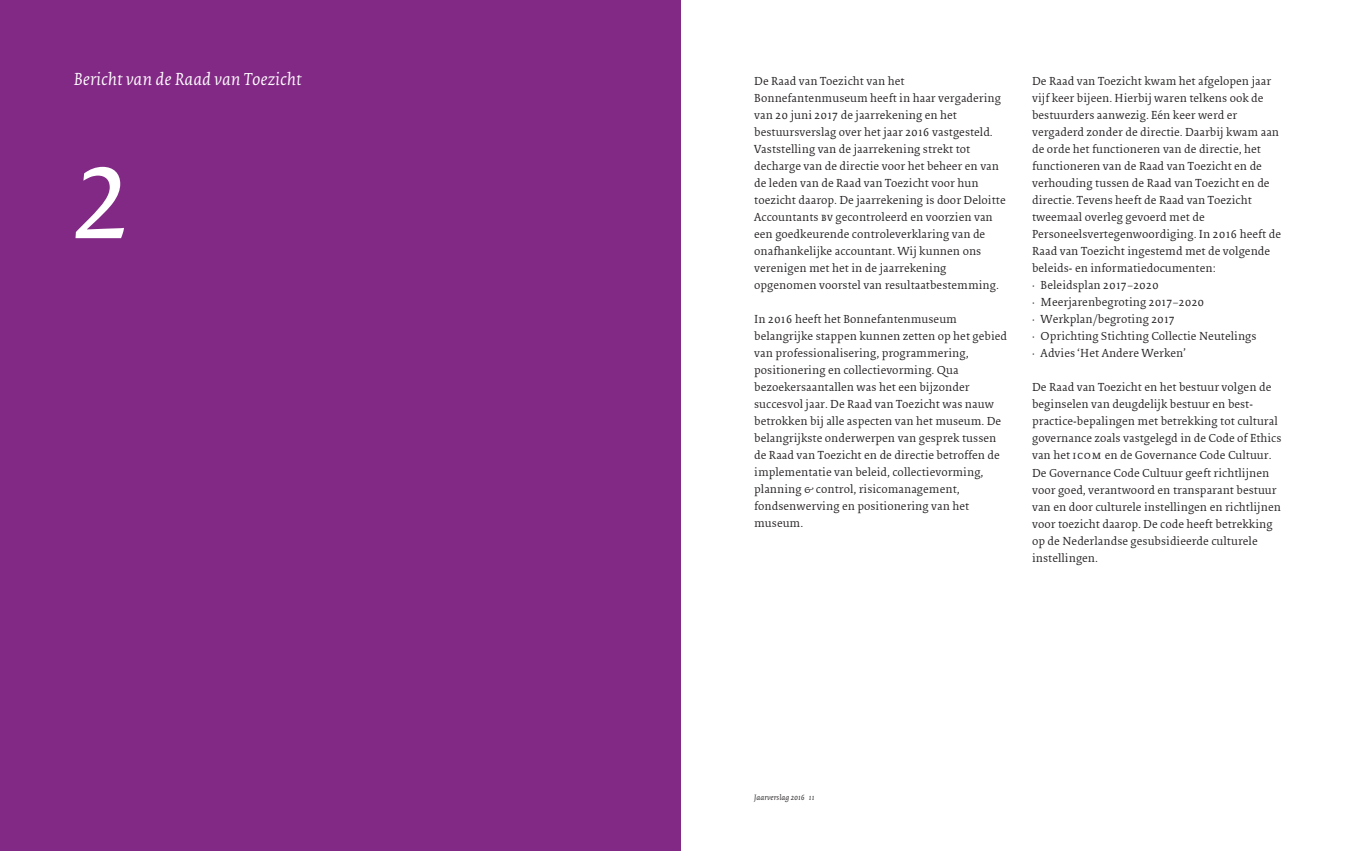
<style>
.page{position:relative;width:1361px;height:851px;background:#fff}
.page>*{position:absolute;margin:0;border:0;box-sizing:border-box;transform-origin:0 0}
.t1{font:136.8px "Collis Italic Txt";color:#fff}
.t2{font:18px "Collis Italic Txt";color:#fff}
.t3{font:12px/17px "Collis Roman Txt";letter-spacing:.005em;color:#231f20}
.t4{font:8px "Collis Italic Txt";letter-spacing:.005em;color:#231f20}
.s1{font-family:"Collis Roman Exp"}
</style>
<div class="page">
<div style="left:0;top:0;width:680px;height:850px;background:#822985"></div>
<h2 class="t2" style="left:74px;top:70px;width:229px">Bericht van de Raad van Toezicht</h2>
<h1 class="t1" style="left:73px;top:125px;width:61px">2</h1>
<p class="t3" style="left:754px;top:73px;width:253px">De Raad van Toezicht van het Bonnefantenmuseum heeft in haar vergadering van 20 juni 2017 de jaarrekening en het bestuursverslag over het jaar 2016 vastgesteld.<br>Vaststelling van de jaarrekening strekt tot decharge van de directie voor het beheer en van de leden van de Raad van Toezicht voor hun toezicht daarop. De jaarrekening is door Deloitte Accountants <span class="s1">bv</span> gecontroleerd en voorzien van een goedkeurende controleverklaring van de onafhankelijke accountant. Wij kunnen ons verenigen met het in de jaarrekening opgenomen voorstel van resultaatbestemming.</p>
<p class="t3" style="left:754px;top:311px;width:254px">In 2016 heeft het Bonnefantenmuseum belangrijke stappen kunnen zetten op het gebied van professionalisering, programmering, positionering en collectievorming. Qua bezoekersaantallen was het een bijzonder succesvol jaar. De Raad van Toezicht was nauw betrokken bij alle aspecten van het museum. De belangrijkste onderwerpen van gesprek tussen de Raad van Toezicht en de directie betroffen de implementatie van beleid, collectievorming, planning &amp; control, risicomanagement, fondsenwerving en positionering van het museum.</p>
<p class="t3" style="left:1032px;top:73px;width:250px">De Raad van Toezicht kwam het afgelopen jaar vijf keer bijeen. Hierbij waren telkens ook de bestuurders aanwezig. Eén keer werd er vergaderd zonder de directie. Daarbij kwam aan de orde het functioneren van de directie, het functioneren van de Raad van Toezicht en de verhouding tussen de Raad van Toezicht en de directie. Tevens heeft de Raad van Toezicht tweemaal overleg gevoerd met de Personeelsvertegenwoordiging. In 2016 heeft de Raad van Toezicht ingestemd met de volgende beleids- en informatiedocumenten:</p>
<p class="t3" style="left:1032px;top:277px;width:128px">• Beleidsplan 2017–2020</p>
<p class="t3" style="left:1032px;top:294px;width:174px">• Meerjarenbegroting 2017–2020</p>
<p class="t3" style="left:1032px;top:311px;width:144px">• Werkplan/begroting 2017</p>
<p class="t3" style="left:1032px;top:328px;width:226px">• Oprichting Stichting Collectie Neutelings</p>
<p class="t3" style="left:1032px;top:345px;width:155px">• Advies ‘Het Andere Werken’</p>
<p class="t3" style="left:1032px;top:379px;width:251px">De Raad van Toezicht en het bestuur volgen de beginselen van deugdelijk bestuur en best&shy;practice-bepalingen met betrekking tot cultural governance zoals vastgelegd in de Code of Ethics van het <span class="s1">icom</span> en de Governance Code Cultuur.<br>De Governance Code Cultuur geeft richtlijnen voor goed, verantwoord en transparant bestuur van en door culturele instellingen en richtlijnen voor toezicht daarop. De code heeft betrekking op de Nederlandse gesubsidieerde culturele instellingen.</p>
<p class="t4" style="left:754px;top:792px;width:62px">Jaarverslag 2016 11</p>
</div>
